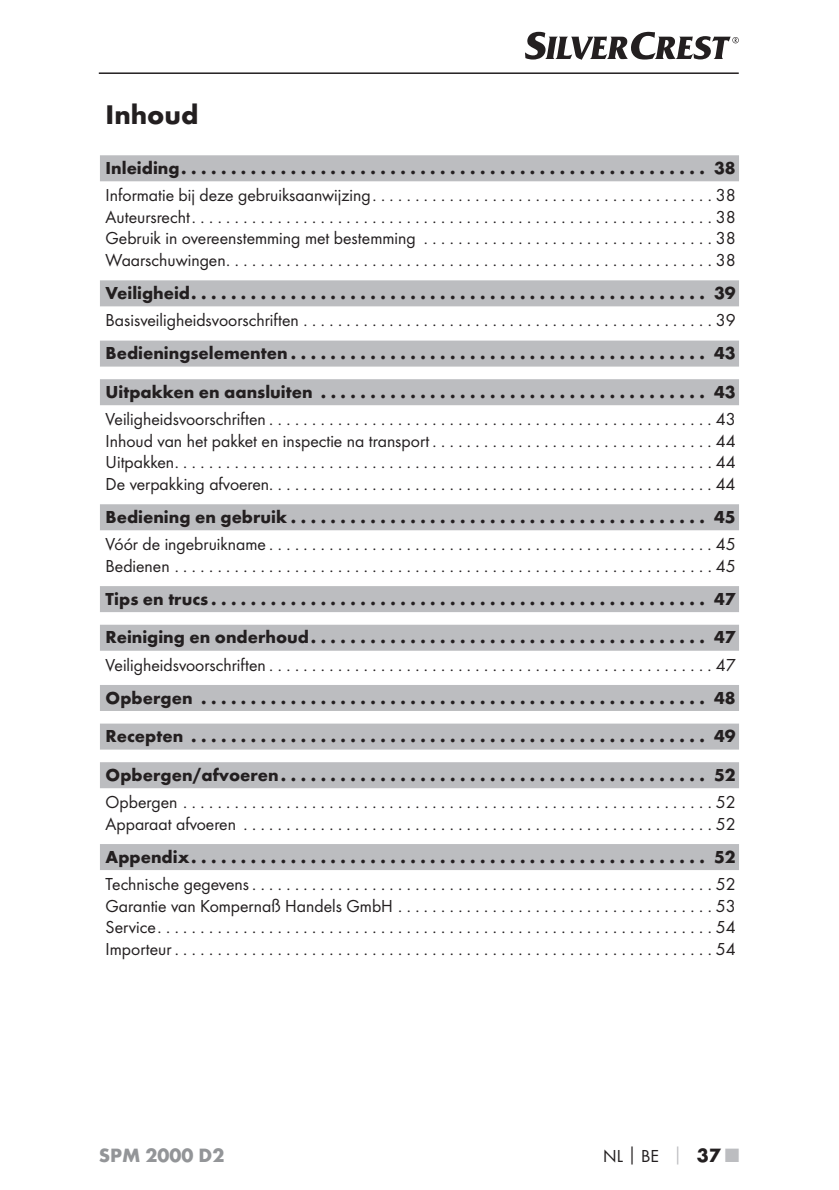
<style>
.page{position:relative;width:839px;height:1190px;background:#fff}
.page>*{position:absolute;margin:0;border:0;box-sizing:border-box;transform-origin:0 0}
.t1{font:700 28px "Futura";color:#231f20}
.t2{font:700 20px "Futura";color:#939598}
.t3{font:18px/21.6px "Futura Boo";color:#231f20;text-align:justify}
.t4{font:700 18px/38.6px "Futura";color:#231f20}
.s1{font-family:"Futura";font-weight:700;color:#bcbdc0}
.s2{font-family:"Futura";font-weight:700;font-size:20px}
.s3{font-family:"Futura";font-weight:700;font-size:20px;color:#bcbdc0}
</style>
<div class="page">
<hr style="left:99px;top:72px;width:639px;height:2px;background:#231f20">
<svg style="left:525px;top:32px;width:213px;height:28px"></svg>
<div style="left:100px;top:155px;width:638px;height:26px;background:#bcbdc0"></div>
<div style="left:100px;top:280px;width:638px;height:26px;background:#bcbdc0"></div>
<div style="left:100px;top:340px;width:638px;height:26px;background:#bcbdc0"></div>
<div style="left:100px;top:379px;width:638px;height:26px;background:#bcbdc0"></div>
<div style="left:100px;top:504px;width:638px;height:26px;background:#bcbdc0"></div>
<div style="left:100px;top:586px;width:638px;height:26px;background:#bcbdc0"></div>
<div style="left:100px;top:624px;width:638px;height:26px;background:#bcbdc0"></div>
<div style="left:100px;top:685px;width:638px;height:26px;background:#bcbdc0"></div>
<div style="left:100px;top:723px;width:638px;height:26px;background:#bcbdc0"></div>
<div style="left:100px;top:762px;width:638px;height:26px;background:#bcbdc0"></div>
<div style="left:100px;top:844px;width:638px;height:26px;background:#bcbdc0"></div>
<h1 class="t1" style="left:105px;top:103px;width:94px">Inhoud</h1>
<p class="t4" style="left:105px;top:150px;width:631px">Inleiding ..................................................... 38</p>
<p class="t3" style="left:105px;top:185px;width:631px">Informatie bij deze gebruiksaanwijzing ........................................38<br>Auteursrecht .............................................................38<br>Gebruik in overeenstemming met bestemming ..................................38<br>Waarschuwingen .........................................................38</p>
<p class="t4" style="left:105px;top:275px;width:631px">Veiligheid .................................................... 39</p>
<p class="t3" style="left:105px;top:310px;width:631px">Basisveiligheidsvoorschriften ................................................39</p>
<p class="t4" style="left:105px;top:335px;width:631px">Bedieningselementen .......................................... 43<br>Uitpakken en aansluiten ....................................... 43</p>
<p class="t3" style="left:105px;top:409px;width:631px">Veiligheidsvoorschriften ....................................................43<br>Inhoud van het pakket en inspectie na transport . . . . . . . . . . . . . . . . . . . . . . . . . . . . . . . . .44<br>Uitpakken ...............................................................44<br>De verpakking afvoeren. . . . . . . . . . . . . . . . . . . . . . . . . . . . . . . . . . . . . . . . . . . . . . . . . . . . 44</p>
<p class="t4" style="left:105px;top:499px;width:631px">Bediening en gebruik .......................................... 45</p>
<p class="t3" style="left:105px;top:534px;width:631px">Vóór de ingebruikname ....................................................45<br>Bedienen ...............................................................45</p>
<p class="t4" style="left:105px;top:581px;width:631px">Tips en trucs .................................................. 47<br>Reiniging en onderhoud ........................................ 47</p>
<p class="t3" style="left:105px;top:655px;width:631px">Veiligheidsvoorschriften ....................................................47</p>
<p class="t4" style="left:105px;top:680px;width:631px;text-align:justify">Opbergen ................................................... 48<br>Recepten .................................................... 49<br>Opbergen/afvoeren ........................................... 52</p>
<p class="t3" style="left:105px;top:792px;width:631px">Opbergen ..............................................................52<br>Apparaat afvoeren .......................................................52</p>
<p class="t4" style="left:105px;top:839px;width:631px">Appendix .................................................... 52</p>
<p class="t3" style="left:105px;top:874px;width:631px">Technische gegevens ......................................................52<br>Garantie van Kompernaß Handels GmbH .....................................53<br>Service .................................................................54<br>Importeur ...............................................................54</p>
<p class="t2" style="left:99px;top:1147px;width:127px">SPM 2000 D2</p>
<p class="t3" style="left:603px;top:1146px;width:137px">NL│BE <span class="s1">│</span> <span class="s2">37</span> <span class="s3">■</span></p>
</div>
